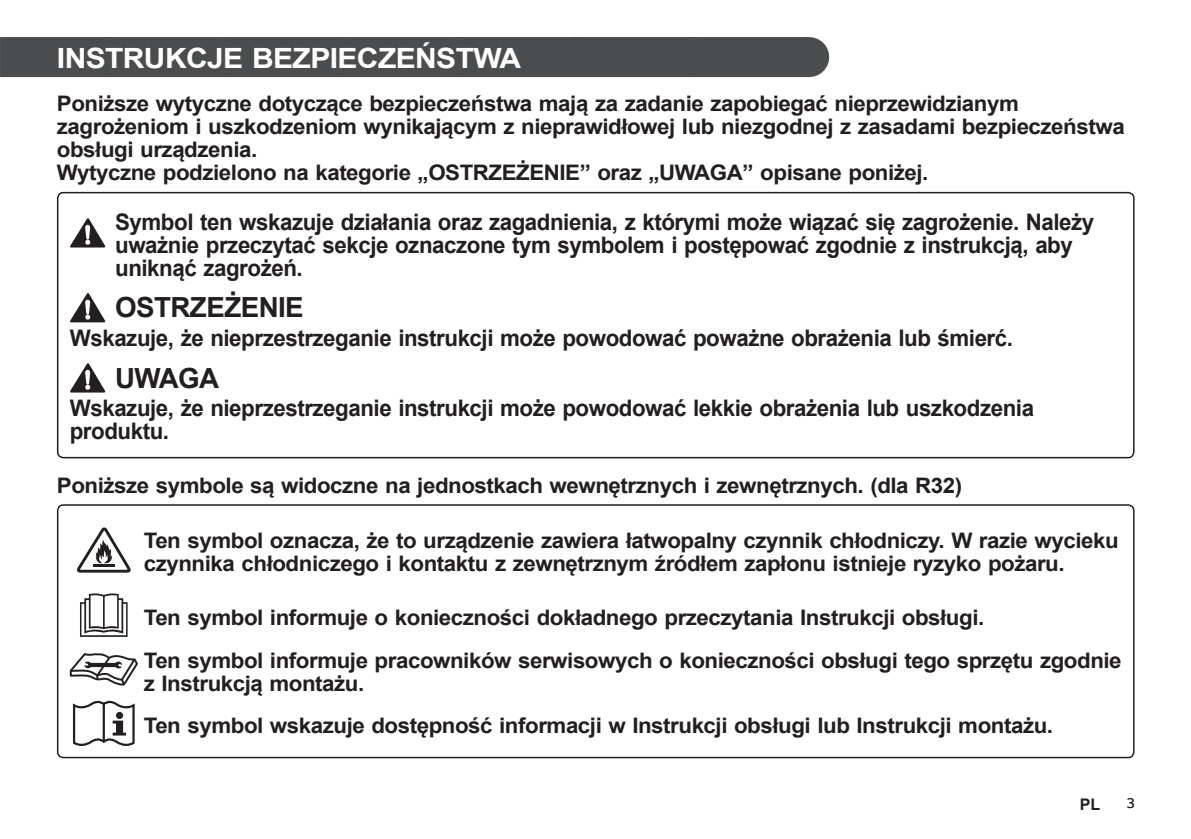
<style>
.page{position:relative;width:1191px;height:839px;background:#fff}
.page>*{position:absolute;margin:0;border:0;box-sizing:border-box;transform-origin:0 0}
.t1{font:700 27.8px "Arial";letter-spacing:-.02em;color:#fff;scale:1.08 1}
.t2{font:700 27.8px "Arial";letter-spacing:-.02em;color:#231f20}
.t3{font:700 22.8px/23px "Arial";letter-spacing:-.02em;color:#231f20}
.t4{font:700 21.4px/23px "Arial";letter-spacing:-.02em;color:#231f20;scale:1.04 1}
.t5{font:700 16px "Arial";color:#231f20}
.t6{font:300 16px "LG Smart";color:#231f20}
</style>
<div class="page">
<div style="left:0;top:37px;width:808px;height:40px;background:#4b4c4d"></div>
<svg style="left:114px;top:37px;width:635px;height:1px"></svg>
<hr style="left:808px;top:37px;width:1px;height:40px;background:#4b4c4d">
<hr style="left:0;top:26px;width:1px;height:54px;background:#fff">
<div style="left:57px;top:192px;width:1077px;height:266px;border:2px solid #231f20;border-radius:6px"></div>
<svg style="left:70px;top:218px;width:35px;height:29px"></svg>
<svg style="left:70px;top:293px;width:35px;height:29px"></svg>
<svg style="left:70px;top:363px;width:35px;height:29px"></svg>
<svg style="left:77px;top:527px;width:54px;height:45px"></svg>
<svg style="left:80px;top:593px;width:48px;height:44px"></svg>
<svg style="left:70px;top:653px;width:68px;height:32px"></svg>
<svg style="left:73px;top:700px;width:62px;height:46px"></svg>
<div style="left:57px;top:504px;width:1077px;height:254px;border:2px solid #231f20;border-radius:6px"></div>
<p class="t1" style="left:57px;top:38px;width:431px">INSTRUKCJE BEZPIECZEŃSTWA</p>
<p class="t4" style="left:57px;top:93px;width:1028px">Poniższe wytyczne dotyczące bezpieczeństwa mają za zadanie zapobiegać nieprzewidzianym zagrożeniom i uszkodzeniom wynikającym z nieprawidłowej lub niezgodnej z zasadami bezpieczeństwa obsługi urządzenia.<br>Wytyczne podzielono na kategorie „OSTRZEŻENIE” oraz „UWAGA” opisane poniżej.</p>
<p class="t3" style="left:115px;top:211px;width:980px">Symbol ten wskazuje działania oraz zagadnienia, z którymi może wiązać się zagrożenie. Należy uważnie przeczytać sekcje oznaczone tym symbolem i postępować zgodnie z instrukcją, aby uniknąć zagrożeń.</p>
<p class="t2" style="left:115px;top:288px;width:190px">OSTRZEŻENIE</p>
<p class="t3" style="left:70px;top:327px;width:944px">Wskazuje, że nieprzestrzeganie instrukcji może powodować poważne obrażenia lub śmierć.</p>
<p class="t2" style="left:115px;top:358px;width:106px">UWAGA</p>
<p class="t3" style="left:70px;top:397px;width:965px">Wskazuje, że nieprzestrzeganie instrukcji może powodować lekkie obrażenia lub uszkodzenia produktu.</p>
<p class="t4" style="left:57px;top:474px;width:872px">Poniższe symbole są widoczne na jednostkach wewnętrznych i zewnętrznych. (dla R32)</p>
<p class="t4" style="left:144px;top:529px;width:938px">Ten symbol oznacza, że to urządzenie zawiera łatwopalny czynnik chłodniczy. W razie wycieku czynnika chłodniczego i kontaktu z zewnętrznym źródłem zapłonu istnieje ryzyko pożaru.</p>
<p class="t4" style="left:144px;top:596px;width:941px;line-height:42.6px">Ten symbol informuje o konieczności dokładnego przeczytania Instrukcji obsługi.<br>Ten symbol informuje pracowników serwisowych o konieczności obsługi tego sprzętu zgodnie</p>
<p class="t4" style="left:144px;top:662px;width:875px;line-height:42.6px">z Instrukcją montażu.<br>Ten symbol wskazuje dostępność informacji w Instrukcji obsługi lub Instrukcji montażu.</p>
<p class="t5" style="left:1079px;top:792px;width:22px">PL</p>
<p class="t6" style="left:1126px;top:795px;width:10px">3</p>
</div>
